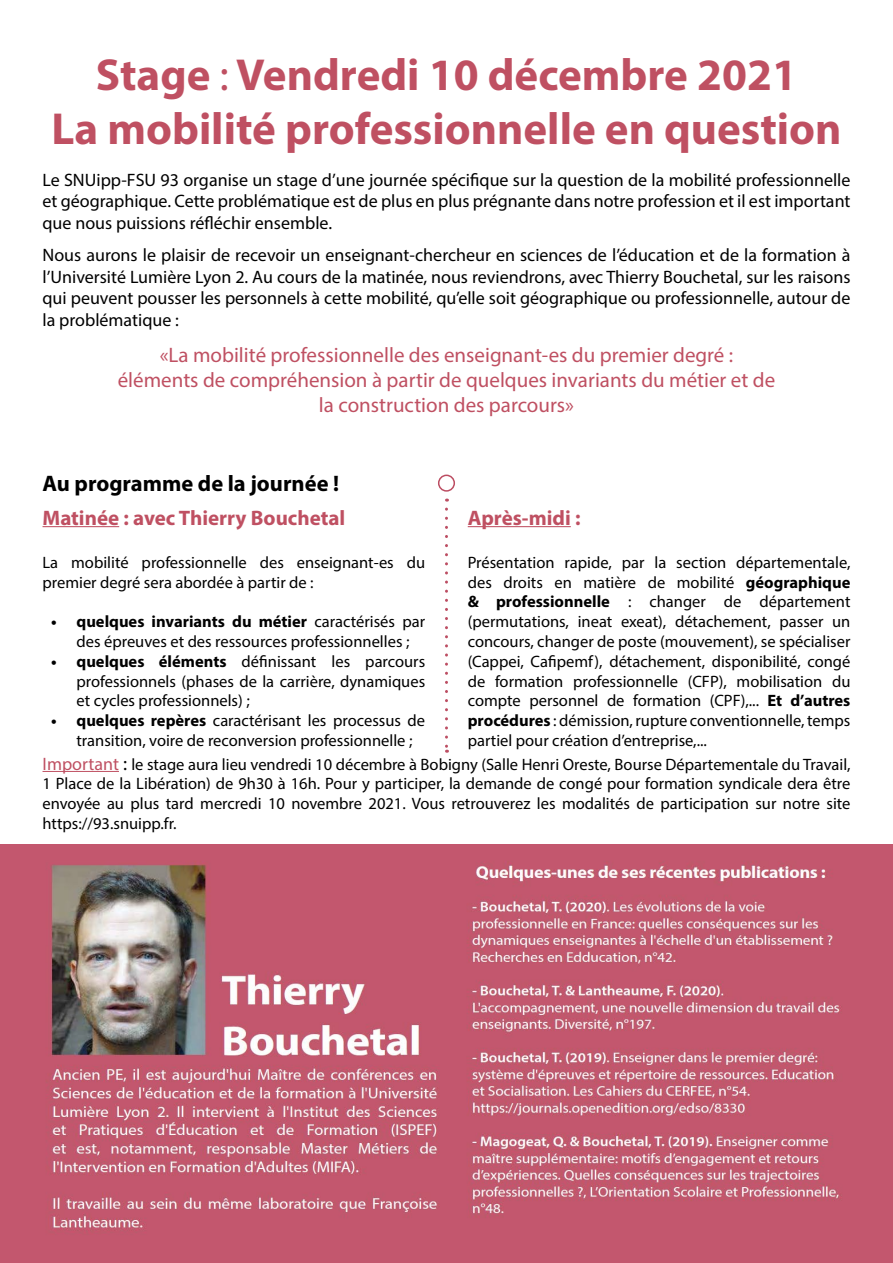
<style>
.page{position:relative;width:893px;height:1263px;background:#fff}
.page>*{position:absolute;margin:0;border:0;box-sizing:border-box;transform-origin:0 0}
.t1{font:700 45px/54px "Myriad Pro";color:#bf5062;text-align:center}
.t2{font:700 22.5px "Myriad Pro";color:#000}
.t3{font:21px/25.2px "Myriad Pro";color:#bf5062;text-align:center}
.t4{font:700 21px "Myriad Pro";color:#bf5062}
.t5{font:18px/21.6px "Myriad Pro";color:#000;text-align:justify}
.t6{font:16.5px/19.8px "Myriad Pro";color:#000;text-align:justify}
.s1{font-weight:400}
.s2{font-weight:700}
.s3{font-size:18px;color:#bf5062}
.s4{font-size:19.5px}
</style>
<div class="page">
<img style="left:0;top:844px;width:893px;height:419px">
<hr style="left:43px;top:771px;width:76px;height:1px;background:#bf5062">
<hr style="left:43px;top:526px;width:76px;height:1px;background:#bf5062">
<hr style="left:468px;top:526px;width:103px;height:1px;background:#bf5062">
<div style="left:438px;top:475px;width:17px;height:17px;border:2px solid #bc4d62;border-radius:50%"></div>
<svg style="left:445px;top:509px;width:3px;height:244px"></svg>
<h1 class="t1" style="left:51px;top:46px;width:792px">Stage <span class="s1">:</span> Vendredi 10 décembre 2021<br>La mobilité professionnelle en question</h1>
<p class="t5" style="left:43px;top:169px;width:809px">Le SNUipp-FSU 93 organise un stage d’une journée spécifique sur la question de la mobilité professionnelle et géographique. Cette problématique est de plus en plus prégnante dans notre profession et il est important que nous puissions réfléchir ensemble.</p>
<p class="t5" style="left:43px;top:244px;width:809px">Nous aurons le plaisir de recevoir un enseignant-chercheur en sciences de l’éducation et de la formation à l’Université Lumière Lyon 2. Au cours de la matinée, nous reviendrons, avec Thierry Bouchetal, sur les raisons qui peuvent pousser les personnels à cette mobilité, qu’elle soit géographique ou professionnelle, autour de la problématique :</p>
<p class="t3" style="left:118px;top:342px;width:659px">«La mobilité professionnelle des enseignant‑es du premier degré : éléments de compréhension à partir de quelques invariants du métier et de la construction des parcours»</p>
<h2 class="t2" style="left:43px;top:469px;width:298px">Au programme de la journée !</h2>
<p class="t4" style="left:43px;top:504px;width:304px">Matinée : avec Thierry Bouchetal</p>
<p class="t6" style="left:43px;top:552px;width:384px">La mobilité professionnelle des enseignant‑es du premier degré sera abordée à partir de :</p>
<p class="t6" style="left:51px;top:611px;width:376px;text-align:center"><span class="s2">• quelques invariants du métier</span> caractérisés par des épreuves et des ressources professionnelles ;</p>
<p class="t6" style="left:77px;top:651px;width:350px;text-indent:-26px"><span class="s2">• quelques éléments</span> définissant les parcours professionnels (phases de la carrière, dynamiques et cycles professionnels) ;</p>
<p class="t6" style="left:77px;top:710px;width:350px;text-indent:-26px"><span class="s2">• quelques repères</span> caractérisant les processus de transition, voire de reconversion professionnelle ;</p>
<p class="t4" style="left:468px;top:504px;width:114px">Après-midi :</p>
<p class="t6" style="left:468px;top:552px;width:384px">Présentation rapide, par la section départementale, des droits en matière de mobilité <span class="s2">géographique &amp; professionnelle</span> : changer de département (permutations, ineat exeat), détachement, passer un concours, changer de poste (mouvement), se spécialiser (Cappei, Cafipemf), détachement, disponibilité, congé de formation professionnelle (CFP), mobilisation du compte personnel de formation (CPF),... <span class="s2">Et d’autres procédures</span> : démission, rupture conventionnelle, temps partiel pour création d’entreprise,...</p>
<p class="t6" style="left:43px;top:754px;width:809px"><span class="s3">Important</span> <span class="s4">:</span> le stage aura lieu vendredi 10 décembre à Bobigny (Salle Henri Oreste, Bourse Départementale du Travail, 1 Place de la Libération) de 9h30 à 16h. Pour y participer, la demande de congé pour formation syndicale dera être envoyée au plus tard mercredi 10 novembre 2021. Vous retrouverez les modalités de participation sur notre site https://93.snuipp.fr.</p>
</div>
